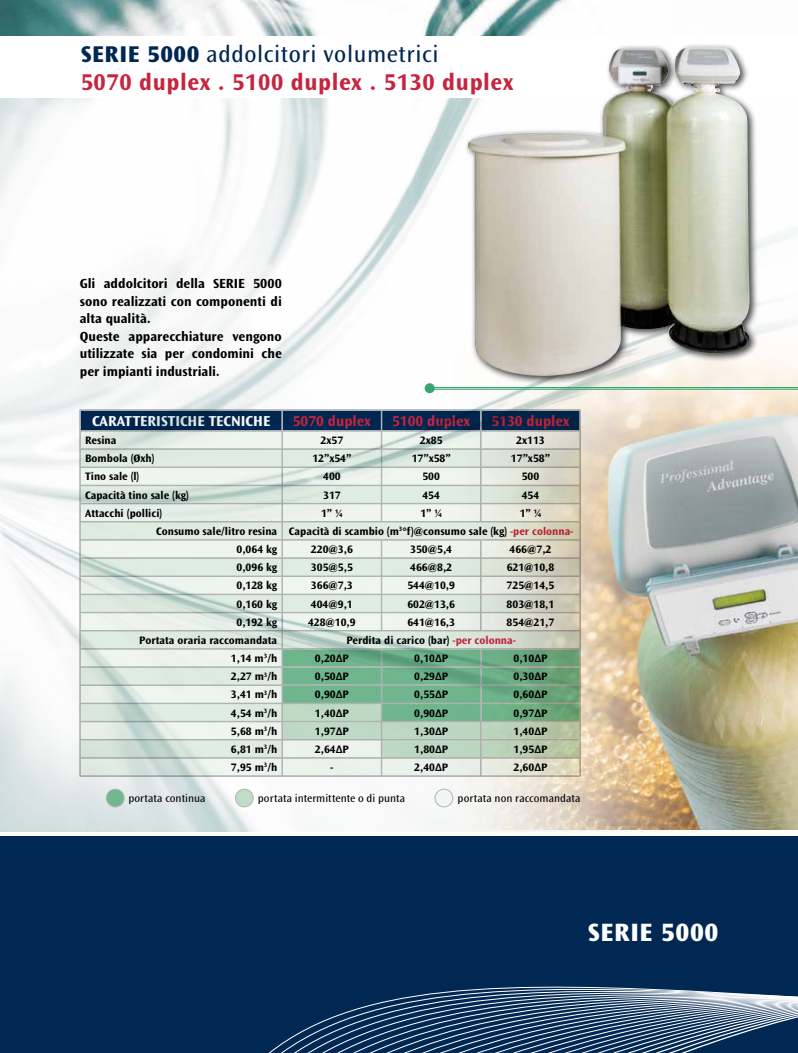
<style>
.page{position:relative;width:798px;height:1053px;background:#fff}
.page>*{position:absolute;margin:0;border:0;box-sizing:border-box;transform-origin:0 0}
.t1{font:800 26.12px "Ocean Sans Std";letter-spacing:.025em;color:#fff}
.t2{font:700 23.75px/28.5px "Ocean Sans Std";letter-spacing:.025em;color:#c6253f}
.t3{font:700 15px "Ocean Sans Std";color:#c6253f}
.t4{font:700 15px "Ocean Sans Std";color:#fff}
.t5{font:700 13.75px/17.5px "Ocean Sans Std";color:#000}
.t6{font:700 11.25px "Ocean Sans Std";color:#000}
.t7{font:11.25px "Ocean Sans Std";color:#000}
.s1{font-weight:800;color:#002852}
.s2{font-weight:400;color:#002852}
.s3{color:#c6253f}
</style>
<div class="page">
<img style="left:0;top:98px;width:797px;height:733px">
<img style="left:439px;top:321px;width:358px;height:508px">
<hr style="left:429px;top:389px;width:368px;height:1px;background:#37a674">
<hr style="left:429px;top:387px;width:368px;height:1px;background:#37a674">
<div style="left:424px;top:383px;width:10px;height:10px;background:#37a674;border-radius:50%"></div>
<img style="left:0;top:0;width:566px;height:35px">
<div style="left:0;top:836px;width:797px;height:216px;background:#002852"></div>
<div style="left:463px;top:43px;width:295px;height:341px;background:#000;opacity:.75"></div>
<img style="left:674px;top:47px;width:28px;height:38px">
<div style="left:106px;top:789px;width:18px;height:17px;background:#71b88f;border-radius:50%"></div>
<div style="left:106px;top:788px;width:18px;height:19px;border:1px solid #b1b3b4;border-radius:50%"></div>
<div style="left:235px;top:789px;width:18px;height:17px;background:#c1ddc8;border-radius:50%"></div>
<div style="left:235px;top:788px;width:18px;height:19px;border:1px solid #b1b3b4;border-radius:50%"></div>
<div style="left:435px;top:789px;width:17px;height:17px;background:#f0f7f1;border-radius:50%"></div>
<div style="left:434px;top:788px;width:19px;height:19px;border:1px solid #b1b3b4;border-radius:50%"></div>
<svg style="left:270px;top:986px;width:527px;height:66px"></svg>
<hr style="left:80px;top:409px;width:202px;height:1px;background:#b1b3b4">
<hr style="left:282px;top:409px;width:99px;height:1px;background:#b1b3b4">
<hr style="left:381px;top:409px;width:99px;height:1px;background:#b1b3b4">
<hr style="left:480px;top:409px;width:100px;height:1px;background:#b1b3b4">
<svg style="left:80px;top:410px;width:501px;height:366px;background:#c2d3c9"></svg>
<hr style="left:80px;top:775px;width:202px;height:1px;background:#b1b3b4">
<hr style="left:80px;top:776px;width:202px;height:1px;background:#b1b3b4">
<hr style="left:282px;top:775px;width:99px;height:1px;background:#b1b3b4">
<hr style="left:282px;top:776px;width:99px;height:1px;background:#b1b3b4">
<hr style="left:381px;top:775px;width:99px;height:1px;background:#b1b3b4">
<hr style="left:381px;top:776px;width:99px;height:1px;background:#b1b3b4">
<hr style="left:480px;top:775px;width:99px;height:1px;background:#b1b3b4">
<hr style="left:480px;top:776px;width:100px;height:1px;background:#b1b3b4">
<h2 class="t2" style="left:81px;top:40px;width:434px"><span class="s1">SERIE 5000</span> <span class="s2">addolcitori volumetrici<br></span>5070 duplex . 5100 duplex . 5130 duplex</h2>
<p class="t5" style="left:80px;top:275px;width:203px">Gli addolcitori della serie 5000 sono realizzati con componenti di alta qualità.<br>Queste apparecchiature vengono utilizzate sia per condomini che per impianti industriali.</p>
<h3 class="t4" style="left:92px;top:412px;width:180px">CARATTERISTICHE TECNICHE</h3>
<h3 class="t3" style="left:293px;top:412px;width:80px">5070 duplex</h3>
<h3 class="t3" style="left:392px;top:412px;width:80px">5100 duplex</h3>
<h3 class="t3" style="left:491px;top:412px;width:80px">5130 duplex</h3>
<p class="t6" style="left:85px;top:434px;width:33px">Resina</p>
<p class="t6" style="left:320px;top:434px;width:24px">2x57</p>
<p class="t6" style="left:420px;top:434px;width:24px">2x85</p>
<p class="t6" style="left:516px;top:434px;width:30px">2x113</p>
<p class="t6" style="left:85px;top:452px;width:71px">Bombola (Øxh)</p>
<p class="t6" style="left:312px;top:452px;width:41px">12”x54”</p>
<p class="t6" style="left:411px;top:452px;width:41px">17”x58”</p>
<p class="t6" style="left:511px;top:452px;width:41px">17”x58”</p>
<p class="t6" style="left:85px;top:470px;width:56px">Tino sale (l)</p>
<p class="t6" style="left:323px;top:470px;width:19px">400</p>
<p class="t6" style="left:422px;top:470px;width:19px">500</p>
<p class="t6" style="left:521px;top:470px;width:19px">500</p>
<p class="t6" style="left:85px;top:488px;width:105px">Capacità tino sale (kg)</p>
<p class="t6" style="left:323px;top:488px;width:19px">317</p>
<p class="t6" style="left:422px;top:488px;width:19px">454</p>
<p class="t6" style="left:521px;top:488px;width:19px">454</p>
<p class="t6" style="left:85px;top:506px;width:79px">Attacchi (pollici)</p>
<p class="t6" style="left:321px;top:506px;width:23px">1” ¼</p>
<p class="t6" style="left:420px;top:506px;width:23px">1” ¼</p>
<p class="t6" style="left:519px;top:506px;width:23px">1” ¼</p>
<p class="t6" style="left:156px;top:525px;width:418px">Consumo sale/litro resina Capacità di scambio (m<sup>3</sup>°f)@consumo sale (kg) <span class="s3">-per colonna-</span></p>
<p class="t6" style="left:236px;top:543px;width:42px">0,064 kg</p>
<p class="t6" style="left:311px;top:543px;width:43px">220@3,6</p>
<p class="t6" style="left:410px;top:543px;width:43px">350@5,4</p>
<p class="t6" style="left:509px;top:543px;width:43px">466@7,2</p>
<p class="t6" style="left:236px;top:561px;width:42px">0,096 kg</p>
<p class="t6" style="left:311px;top:561px;width:43px">305@5,5</p>
<p class="t6" style="left:410px;top:561px;width:43px">466@8,2</p>
<p class="t6" style="left:506px;top:561px;width:49px">621@10,8</p>
<p class="t6" style="left:236px;top:579px;width:42px">0,128 kg</p>
<p class="t6" style="left:311px;top:579px;width:43px">366@7,3</p>
<p class="t6" style="left:407px;top:579px;width:49px">544@10,9</p>
<p class="t6" style="left:506px;top:579px;width:49px">725@14,5</p>
<p class="t6" style="left:236px;top:597px;width:42px">0,160 kg</p>
<p class="t6" style="left:311px;top:597px;width:43px">404@9,1</p>
<p class="t6" style="left:407px;top:597px;width:49px">602@13,6</p>
<p class="t6" style="left:506px;top:597px;width:49px">803@18,1</p>
<p class="t6" style="left:236px;top:615px;width:42px">0,192 kg</p>
<p class="t6" style="left:308px;top:615px;width:49px">428@10,9</p>
<p class="t6" style="left:407px;top:615px;width:49px">641@16,3</p>
<p class="t6" style="left:506px;top:615px;width:49px">854@21,7</p>
<p class="t6" style="left:139px;top:634px;width:140px">Portata oraria raccomandata</p>
<p class="t6" style="left:346px;top:634px;width:171px">Perdita di carico (bar) <span class="s3">-per colonna-</span></p>
<p class="t6" style="left:231px;top:652px;width:48px">1,14 m<sup>3</sup>/h</p>
<p class="t6" style="left:315px;top:652px;width:35px">0,20∆P</p>
<p class="t6" style="left:414px;top:652px;width:35px">0,10∆P</p>
<p class="t6" style="left:513px;top:652px;width:35px">0,10∆P</p>
<p class="t6" style="left:231px;top:670px;width:48px">2,27 m<sup>3</sup>/h</p>
<p class="t6" style="left:315px;top:670px;width:35px">0,50∆P</p>
<p class="t6" style="left:414px;top:670px;width:35px">0,29∆P</p>
<p class="t6" style="left:513px;top:670px;width:35px">0,30∆P</p>
<p class="t6" style="left:231px;top:688px;width:48px">3,41 m<sup>3</sup>/h</p>
<p class="t6" style="left:315px;top:688px;width:35px">0,90∆P</p>
<p class="t6" style="left:414px;top:688px;width:35px">0,55∆P</p>
<p class="t6" style="left:513px;top:688px;width:35px">0,60∆P</p>
<p class="t6" style="left:231px;top:706px;width:48px">4,54 m<sup>3</sup>/h</p>
<p class="t6" style="left:315px;top:706px;width:35px">1,40∆P</p>
<p class="t6" style="left:414px;top:706px;width:35px">0,90∆P</p>
<p class="t6" style="left:513px;top:706px;width:35px">0,97∆P</p>
<p class="t6" style="left:231px;top:724px;width:48px">5,68 m<sup>3</sup>/h</p>
<p class="t6" style="left:315px;top:724px;width:35px">1,97∆P</p>
<p class="t6" style="left:414px;top:724px;width:35px">1,30∆P</p>
<p class="t6" style="left:513px;top:724px;width:35px">1,40∆P</p>
<p class="t6" style="left:231px;top:743px;width:48px">6,81 m<sup>3</sup>/h</p>
<p class="t6" style="left:315px;top:743px;width:35px">2,64∆P</p>
<p class="t6" style="left:414px;top:743px;width:35px">1,80∆P</p>
<p class="t6" style="left:513px;top:743px;width:35px">1,95∆P</p>
<p class="t6" style="left:231px;top:761px;width:48px">7,95 m<sup>3</sup>/h</p>
<p class="t6" style="left:330px;top:761px;width:5px">-</p>
<p class="t6" style="left:414px;top:761px;width:35px">2,40∆P</p>
<p class="t6" style="left:513px;top:761px;width:35px">2,60∆P</p>
<p class="t7" style="left:128px;top:792px;width:79px">portata continua</p>
<p class="t7" style="left:258px;top:792px;width:149px">portata intermittente o di punta</p>
<p class="t7" style="left:457px;top:792px;width:124px">portata non raccomandata</p>
<h1 class="t1" style="left:587px;top:917px;width:132px">SERIE 5000</h1>
</div>
